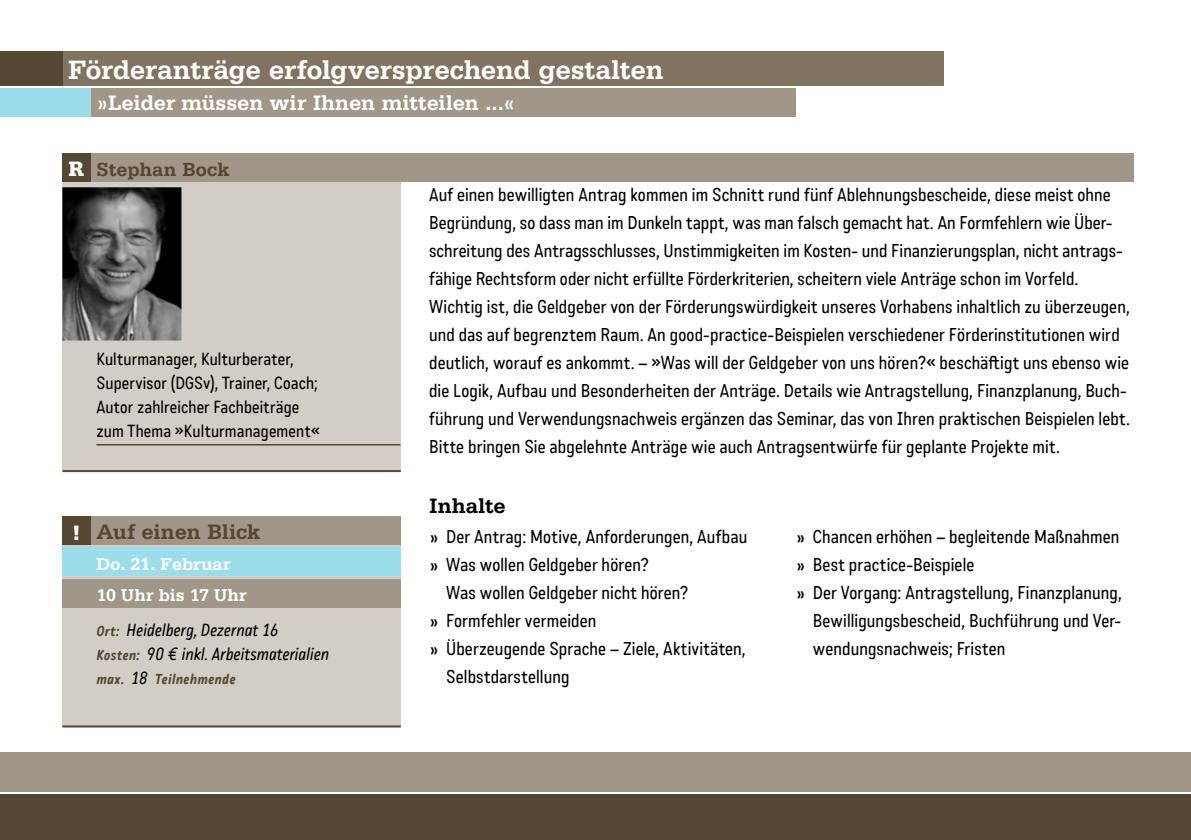
<style>
.page{position:relative;width:1191px;height:840px;background:#fff}
.page>*{position:absolute;margin:0;border:0;box-sizing:border-box;transform-origin:0 0}
.t1{font:700 28px "Serifa";letter-spacing:-.015em;color:#fff}
.t2{font:700 22px "Serifa";letter-spacing:-.01em;color:#fff}
.t3{font:700 22px "Serifa";letter-spacing:-.01em;color:#544832}
.t4{font:700 22px "Serifa";color:#000}
.t5{font:900 22px "Serifa";color:#fff}
.t6{font:700 20px "Serifa";letter-spacing:.005em;color:#544832}
.t7{font:500 18px/28px "Katarine";letter-spacing:.005em;color:#000}
.t8{font:700 18px "Serifa";letter-spacing:.005em;color:#fff}
.t9{font:500 17px/24px "Katarine";letter-spacing:.01em;color:#000}
.t10{font:italic 500 17px/24px "Katarine";letter-spacing:.015em;color:#000}
.t11{font:italic 700 14px "Katarine";letter-spacing:.025em;color:#544832}
.s1{font-weight:700;font-size:14px;color:#544832}
.s2{font-weight:500;font-size:17px;color:#000}
.s3{font-family:"Serifa";font-weight:700}
</style>
<div class="page">
<div style="left:0;top:751px;width:1191px;height:40px;background:#a19788"></div>
<div style="left:0;top:794px;width:1191px;height:45px;background:#544832"></div>
<div style="left:62px;top:516px;width:339px;height:210px;background:#d2cdc5"></div>
<div style="left:62px;top:181px;width:339px;height:290px;background:#d2cdc5"></div>
<div style="left:62px;top:516px;width:339px;height:28px;background:#a19788"></div>
<div style="left:62px;top:578px;width:339px;height:29px;background:#a19788"></div>
<div style="left:62px;top:547px;width:336px;height:28px;background:#9cddec"></div>
<div style="left:0;top:51px;width:943px;height:34px;background:#807461"></div>
<div style="left:0;top:88px;width:796px;height:28px;background:#a19788"></div>
<div style="left:62px;top:153px;width:1072px;height:28px;background:#a19788"></div>
<hr style="left:96px;top:444px;width:304px;height:1px;background:#544832">
<img style="left:62px;top:187px;width:119px;height:153px">
<hr style="left:62px;top:725px;width:339px;height:2px;background:#544832">
<div style="left:62px;top:516px;width:29px;height:28px;background:#544832"></div>
<div style="left:0;top:88px;width:91px;height:28px;background:#9cddec"></div>
<div style="left:62px;top:153px;width:29px;height:28px;background:#544832"></div>
<div style="left:0;top:51px;width:62px;height:34px;background:#544832"></div>
<hr style="left:62px;top:470px;width:339px;height:2px;background:#544832">
<h1 class="t1" style="left:68px;top:53px;width:597px">Förderanträge erfolgversprechend gestalten</h1>
<p class="t2" style="left:96px;top:90px;width:420px">»Leider müssen wir Ihnen mitteilen ...«</p>
<p class="t5" style="left:69px;top:155px;width:17px">R</p>
<p class="t6" style="left:96px;top:157px;width:135px">Stephan Bock</p>
<p class="t9" style="left:96px;top:347px;width:225px">Kulturmanager, Kulturberater, Supervisor (DGSv), Trainer, Coach; Autor zahlreicher Fachbeiträge zum Thema »Kulturmanagement«</p>
<p class="t5" style="left:72px;top:519px;width:10px">!</p>
<p class="t3" style="left:96px;top:518px;width:166px">Auf einen Blick</p>
<p class="t8" style="left:96px;top:553px;width:136px">Do. 21. Februar</p>
<p class="t8" style="left:96px;top:584px;width:152px">10 Uhr bis 17 Uhr</p>
<p class="t10" style="left:96px;top:618px;width:234px"><span class="s1">Ort:</span> Heidelberg, Dezernat 16<br><span class="s1">Kosten:</span> 90 € inkl. Arbeitsmaterialien</p>
<p class="t11" style="left:96px;top:670px;width:141px">max. <span class="s2">18</span> Teilnehmende</p>
<p class="t7" style="left:429px;top:181px;width:702px">Auf einen bewilligten Antrag kommen im Schnitt rund fünf Ablehnungsbescheide, diese meist ohne Begründung, so dass man im Dunkeln tappt, was man falsch gemacht hat. An Formfehlern wie Über&shy;schreitung des Antragsschlusses, Unstimmigkeiten im Kosten- und Finanzierungsplan, nicht antrags&shy;fähige Rechtsform oder nicht erfüllte Förderkriterien, scheitern viele Anträge schon im Vorfeld.<br>Wichtig ist, die Geldgeber von der Förderungswürdigkeit unseres Vorhabens inhaltlich zu überzeugen, und das auf begrenztem Raum. An good-practice-Beispielen verschiedener Förderinstitutionen wird deutlich, worauf es ankommt. – »Was will der Geldgeber von uns hören?« beschäftigt uns ebenso wie die Logik, Aufbau und Besonderheiten der Anträge. Details wie Antragstellung, Finanzplanung, Buch&shy;führung und Verwendungsnachweis ergänzen das Seminar, das von Ihren praktischen Beispielen lebt.<br>Bitte bringen Sie abgelehnte Anträge wie auch Antragsentwürfe für geplante Projekte mit.</p>
<p class="t4" style="left:429px;top:493px;width:78px">Inhalte</p>
<p class="t7" style="left:429px;top:522px;width:320px"><span class="s3">»</span> Der Antrag: Motive, Anforderungen, Aufbau</p>
<p class="t7" style="left:429px;top:550px;width:222px"><span class="s3">»</span> Was wollen Geldgeber hören?</p>
<p class="t7" style="left:446px;top:578px;width:244px">Was wollen Geldgeber nicht hören?</p>
<p class="t7" style="left:429px;top:606px;width:169px"><span class="s3">»</span> Formfehler vermeiden</p>
<p class="t7" style="left:429px;top:634px;width:318px"><span class="s3">»</span> Überzeugende Sprache – Ziele, Aktivitäten,</p>
<p class="t7" style="left:446px;top:662px;width:125px">Selbstdarstellung</p>
<p class="t7" style="left:796px;top:522px;width:325px"><span class="s3">»</span> Chancen erhöhen – begleitende Maßnahmen</p>
<p class="t7" style="left:796px;top:550px;width:180px"><span class="s3">»</span> Best practice-Beispiele</p>
<p class="t7" style="left:796px;top:578px;width:327px"><span class="s3">»</span> Der Vorgang: Antragstellung, Finanzplanung,</p>
<p class="t7" style="left:813px;top:606px;width:310px">Bewilligungsbescheid, Buchführung und Ver-</p>
<p class="t7" style="left:813px;top:634px;width:194px">wendungsnachweis; Fristen</p>
</div>
